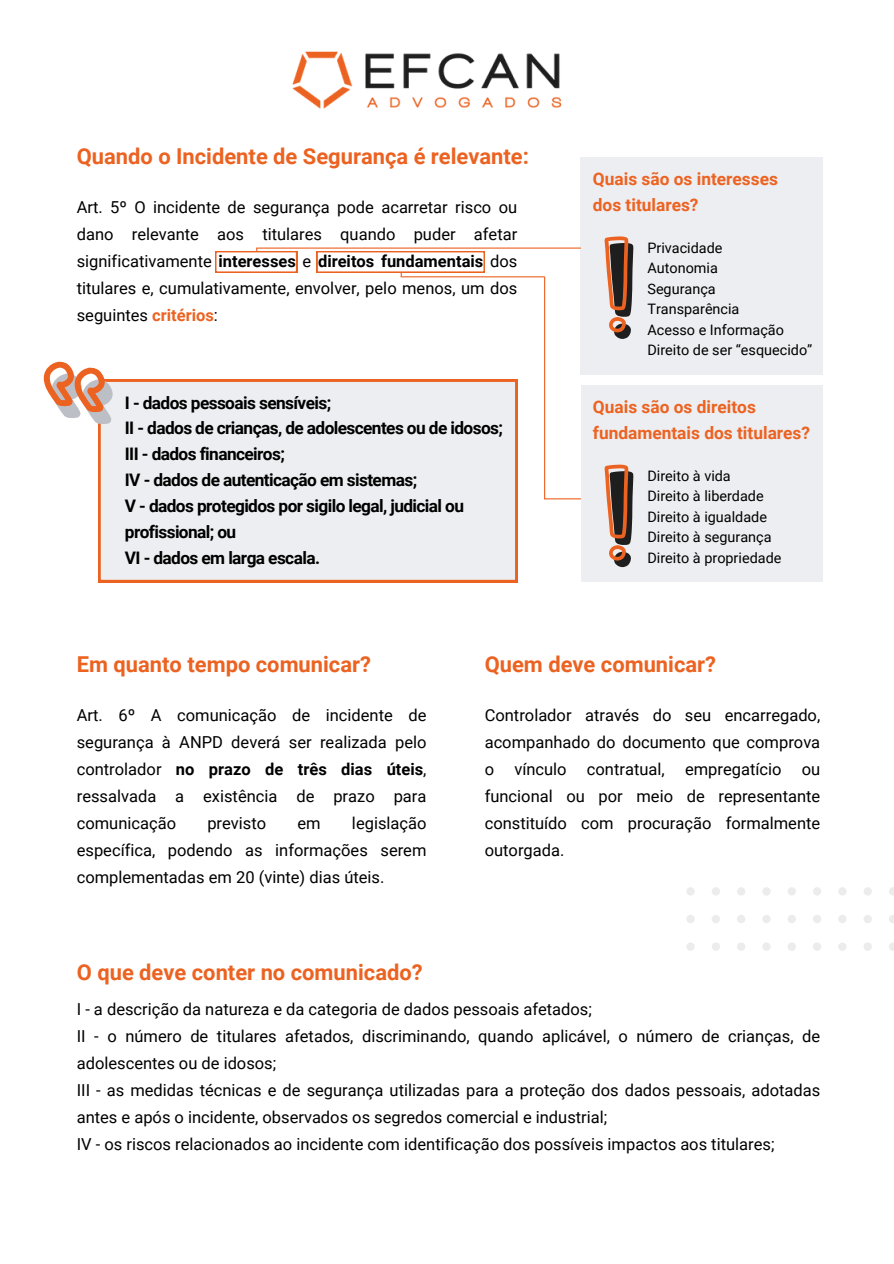
<style>
.page{position:relative;width:894px;height:1264px;background:#fff}
.page>*{position:absolute;margin:0;border:0;box-sizing:border-box;transform-origin:0 0}
.t1{font:700 21.9px "Roboto";color:#ec6221}
.t2{font:700 17.25px/26px "Roboto";letter-spacing:-.035em;color:#000}
.t3{font:700 17.25px/26px "Roboto";color:#ec6221}
.t4{font:16.5px/27px "Roboto";color:#000;text-align:justify}
.t5{font:14.4px "Roboto";color:#000}
.s1{font-weight:700}
.s2{font-weight:700;color:#ec6221}
</style>
<div class="page">
<img style="left:292px;top:51px;width:270px;height:58px">
<div style="left:98px;top:379px;width:419px;height:203px;background:#edeef1"></div>
<div style="left:580px;top:385px;width:242px;height:197px;background:#edeef1"></div>
<svg style="left:604px;top:464px;width:29px;height:103px"></svg>
<div style="left:580px;top:157px;width:242px;height:217px;background:#edeef1"></div>
<svg style="left:604px;top:236px;width:29px;height:103px"></svg>
<hr style="left:256px;top:247px;width:324px;height:2px;background:#ec6221">
<hr style="left:400px;top:276px;width:144px;height:1px;background:#ec6221">
<hr style="left:544px;top:498px;width:36px;height:1px;background:#ec6221">
<svg style="left:215px;top:248px;width:82px;height:24px"></svg>
<svg style="left:317px;top:251px;width:167px;height:26px"></svg>
<hr style="left:544px;top:277px;width:1px;height:222px;background:#ec6221">
<svg style="left:43px;top:361px;width:76px;height:66px"></svg>
<svg style="left:686px;top:887px;width:207px;height:63px"></svg>
<p class="t1" style="left:77px;top:143px;width:453px">Quando o Incidente de Segurança é relevante:</p>
<h1 class="t4" style="left:77px;top:193px;width:442px">Art. 5º O incidente de segurança pode acarretar risco ou dano relevante aos titulares quando puder afetar significativamente <span class="s1">interesses</span> e <span class="s1">direitos fundamentais</span> dos titulares e, cumulativamente, envolver, pelo menos, um dos seguintes <span class="s2">critérios</span>:</h1>
<p class="t2" style="left:125px;top:389px;width:379px">I - dados pessoais sensíveis;<br>II - dados de crianças, de adolescentes ou de idosos; III - dados financeiros;<br>IV - dados de autenticação em sistemas;<br>V - dados protegidos por sigilo legal, judicial ou profissional; ou<br>VI - dados em larga escala.</p>
<p class="t3" style="left:592px;top:166px;width:187px">Quais são os interesses dos titulares?</p>
<p class="t5" style="left:647px;top:239px;width:77px">Privacidade</p>
<h2 class="t5" style="left:647px;top:260px;width:72px">Autonomia</h2>
<p class="t5" style="left:647px;top:280px;width:70px">Segurança</p>
<p class="t5" style="left:647px;top:301px;width:93px">Transparência</p>
<p class="t5" style="left:647px;top:321px;width:138px">Acesso e Informação</p>
<p class="t5" style="left:647px;top:342px;width:166px">Direito de ser “esquecido”</p>
<p class="t3" style="left:592px;top:394px;width:219px">Quais são os direitos fundamentais dos titulares?</p>
<p class="t5" style="left:647px;top:467px;width:85px">Direito à vida</p>
<h2 class="t5" style="left:647px;top:488px;width:118px">Direito à liberdade</h2>
<h2 class="t5" style="left:647px;top:508px;width:121px">Direito à igualdade</h2>
<p class="t5" style="left:647px;top:529px;width:126px">Direito à segurança</p>
<p class="t5" style="left:647px;top:549px;width:135px">Direito à propriedade</p>
<p class="t1" style="left:77px;top:652px;width:296px">Em quanto tempo comunicar?</p>
<h1 class="t1" style="left:484px;top:652px;width:233px">Quem deve comunicar?</h1>
<h1 class="t4" style="left:77px;top:702px;width:351px">Art. 6º A comunicação de incidente de segurança à ANPD deverá ser realizada pelo controlador <span class="s1">no prazo de três dias úteis</span>, ressalvada a existência de prazo para comunicação</h1>
<h3 class="t4" style="left:484px;top:702px;width:337px">Controlador através do seu encarregado, acompanhado do documento que comprova o vínculo contratual, empregatício ou funcional ou por meio de representante constituído com procuração formalmente outorgada.</h3>
<h1 class="t4" style="left:77px;top:810px;width:351px;text-indent:275px">legislação específica, podendo as informações serem complementadas em 20 (vinte) dias úteis.</h1>
<h1 class="t4" style="left:207px;top:810px;width:60px">previsto</h1>
<h1 class="t4" style="left:297px;top:810px;width:25px">em</h1>
<p class="t1" style="left:77px;top:959px;width:347px">O que deve conter no comunicado?</p>
<h3 class="t4" style="left:77px;top:995px;width:744px;text-align:left">I - a descrição da natureza e da categoria de dados pessoais afetados;<br>II - o número de titulares afetados, discriminando, quando aplicável, o número de crianças, de adolescentes ou de idosos;<br>III - as medidas técnicas e de segurança utilizadas para a proteção dos dados pessoais, adotadas antes e após o incidente, observados os segredos comercial e industrial;<br>IV - os riscos relacionados ao incidente com identificação dos possíveis impactos aos titulares;</h3>
</div>
